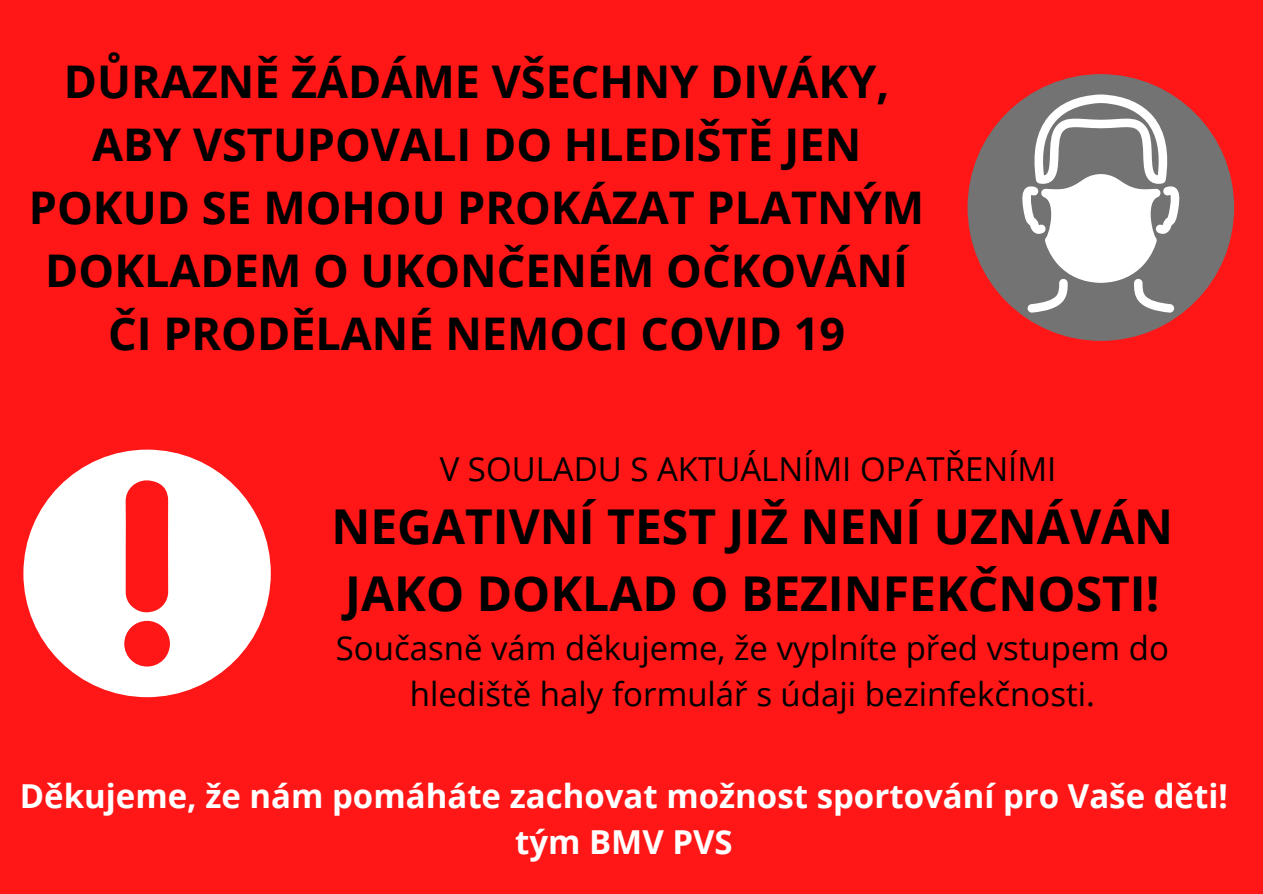
<style>
.page{position:relative;width:1263px;height:894px;background:#fff}
.page>*{position:absolute;margin:0;border:0;box-sizing:border-box;transform-origin:0 0}
.t1{font:700 48px/66.3px "Open Sans";color:#000}
.t2{font:700 45px/63px "Open Sans";color:#000;text-align:center}
.t3{font:33px/46px "Open Sans";color:#000;text-align:center}
.t4{font:700 33px "Open Sans";color:#fff}
</style>
<div class="page">
<div style="left:0;top:0;width:1263px;height:893px;background:#ff1616"></div>
<div style="left:967px;top:74px;width:267px;height:267px;background:#737373;border-radius:50%"></div>
<svg style="left:1021px;top:94px;width:159px;height:218px"></svg>
<svg style="left:23px;top:449px;width:248px;height:248px;fill:#fff"></svg>
<p class="t2" style="left:29px;top:49px;width:897px">DŮRAZNĚ ŽÁDÁME VŠECHNY DIVÁKY,<br>ABY VSTUPOVALI DO HLEDIŠTĚ JEN<br>POKUD SE MOHOU PROKÁZAT PLATNÝM<br>DOKLADEM O UKONČENÉM OČKOVÁNÍ<br>ČI PRODĚLANÉ NEMOCI COVID 19</p>
<p class="t3" style="left:440px;top:445px;width:618px">V SOULADU S AKTUÁLNÍMI OPATŘENÍMI</p>
<p class="t1" style="left:331px;top:492px;width:843px">NEGATIVNÍ TEST JIŽ NENÍ UZNÁVÁN<br>JAKO DOKLAD O BEZINFEKČNOSTI!</p>
<p class="t3" style="left:336px;top:624px;width:835px">Současně vám děkujeme, že vyplníte před vstupem do hlediště haly formulář s údaji bezinfekčnosti.</p>
<p class="t4" style="left:20px;top:772px;width:1210px">Děkujeme, že nám pomáháte zachovat možnost sportování pro Vaše děti!</p>
<p class="t4" style="left:515px;top:818px;width:219px">tým BMV PVS</p>
</div>
